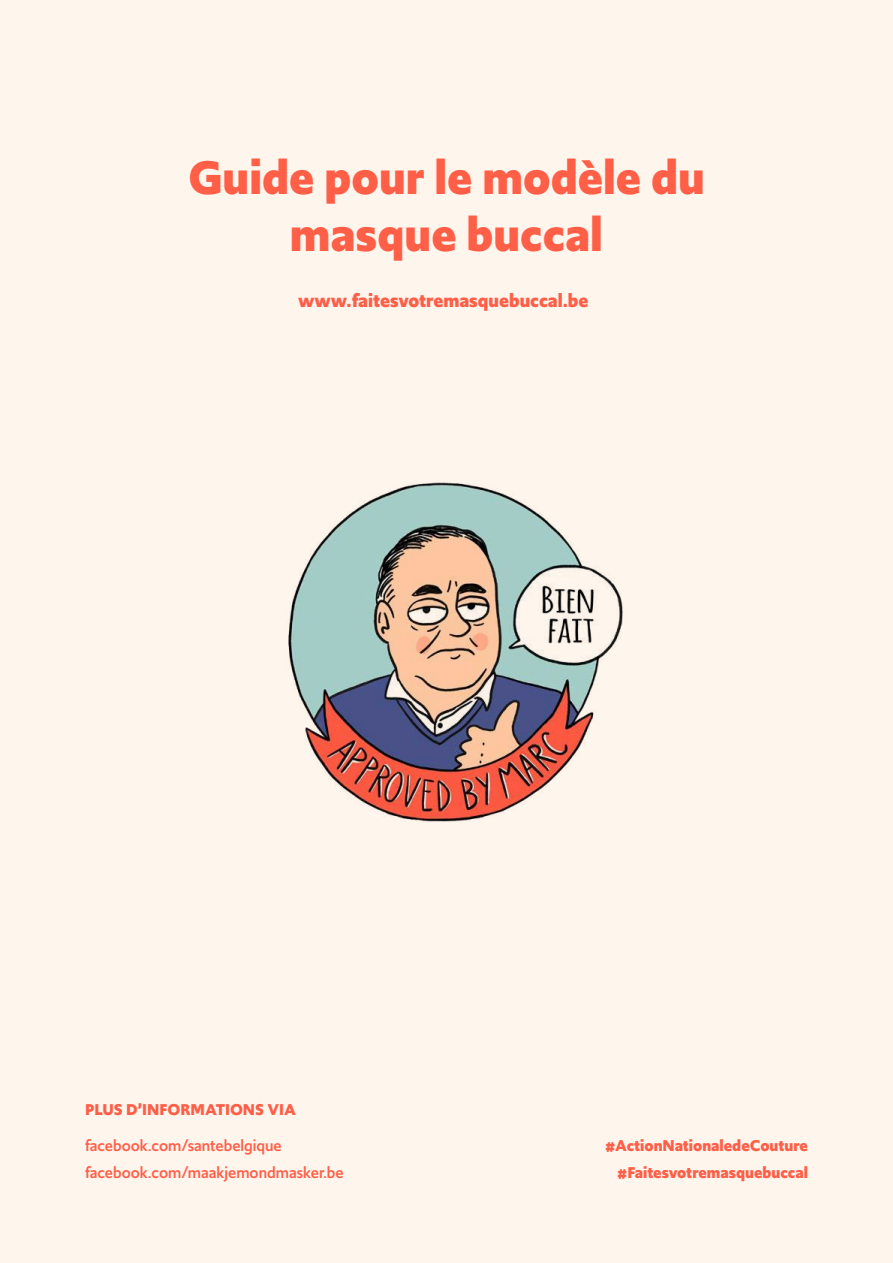
<style>
.page{position:relative;width:893px;height:1263px;background:#fef5ed}
.page>*{position:absolute;margin:0;border:0;box-sizing:border-box;transform-origin:0 0}
.t1{font:700 49.5px/56.4px "Upgrade";color:#ff5e47;text-align:center}
.t2{font:700 19.5px "Upgrade";color:#ff5e47}
.t3{font:700 16.5px/27px "Upgrade";color:#ff5e47;text-align:right}
.t4{font:500 16.5px/27px "Upgrade";color:#ff5e47}
</style>
<div class="page">
<img style="left:288px;top:482px;width:335px;height:340px">
<h1 class="t1" style="left:188px;top:150px;width:518px">Guide pour le modèle du masque buccal</h1>
<p class="t2" style="left:298px;top:288px;width:292px">www.faitesvotremasquebuccal.be</p>
<p class="t3" style="left:85px;top:1096px;width:213px">PLUS D’INFORMATIONS VIA</p>
<p class="t4" style="left:85px;top:1132px;width:260px">facebook.com/santebelgique facebook.com/maakjemondmasker.be</p>
<p class="t3" style="left:605px;top:1132px;width:204px">#ActionNationaledeCouture #Faitesvotremasquebuccal</p>
</div>
